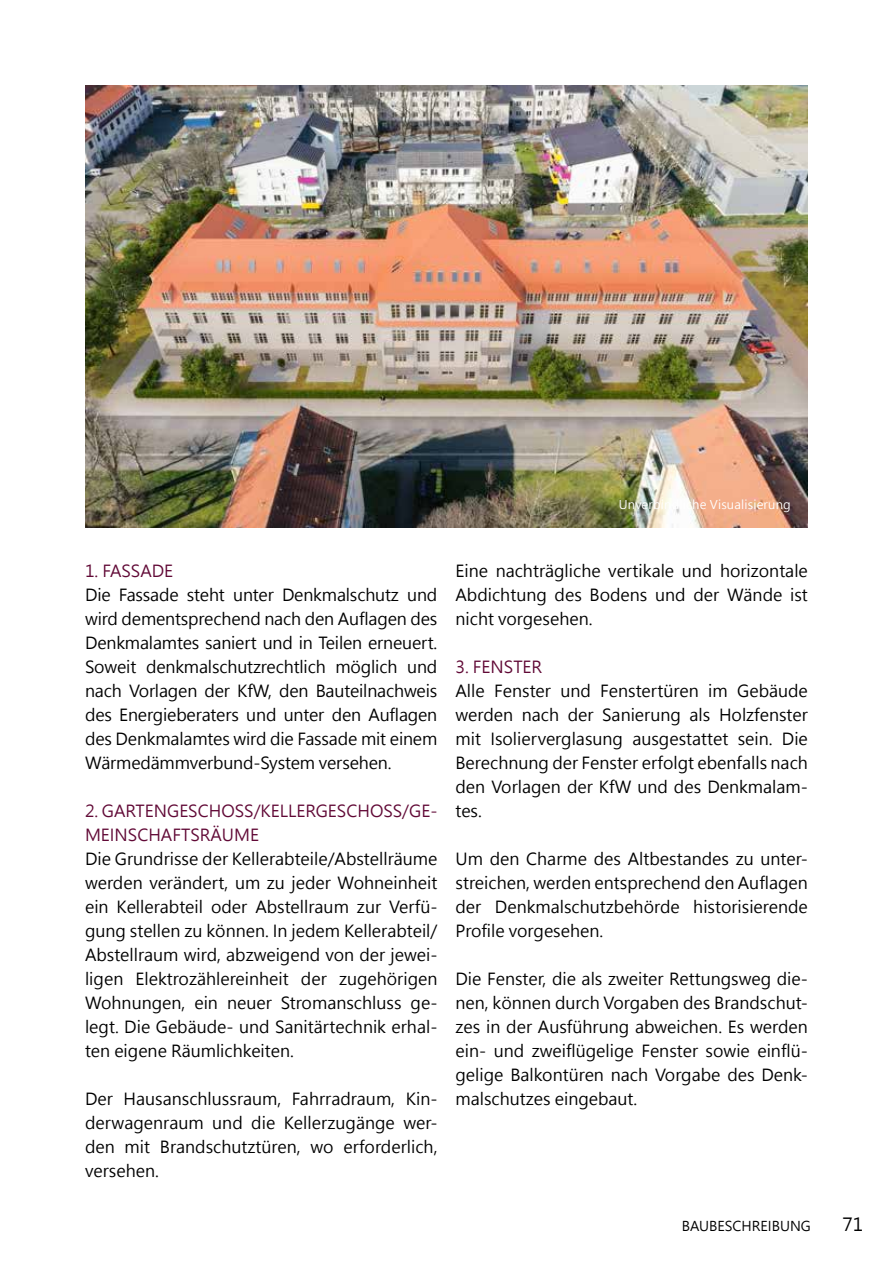
<style>
.page{position:relative;width:893px;height:1263px;background:#fff}
.page>*{position:absolute;margin:0;border:0;box-sizing:border-box;transform-origin:0 0}
.t1{font:18px "Microsoft Jheng Hei";color:#000}
.t2{font:16.5px/24px "Microsoft Jheng Hei";color:#000;text-align:justify}
.t3{font:16.5px/24px "Microsoft Jheng Hei";color:#610936}
.t4{font:13.5px "Microsoft Jheng Hei";color:#000}
.t5{font:12px "Microsoft Jheng Hei";letter-spacing:.015em;color:#fff}
</style>
<div class="page">
<img style="left:86px;top:85px;width:721px;height:442px">
<p class="t5" style="left:619px;top:497px;width:174px">Unverbindliche Visualisierung</p>
<p class="t3" style="left:85px;top:559px;width:90px">1. FASSADE</p>
<p class="t2" style="left:85px;top:583px;width:354px">Die Fassade steht unter Denkmalschutz und wird dementsprechend nach den Auflagen des Denkmalamtes saniert und in Teilen erneuert.<br>Soweit denkmalschutzrechtlich möglich und nach Vorlagen der KfW, den Bauteilnachweis des Energieberaters und unter den Auflagen des Denkmalamtes wird die Fassade mit einem Wärmedämmverbund-System versehen.</p>
<p class="t3" style="left:85px;top:799px;width:354px">2. GARTENGESCHOSS/KELLERGESCHOSS/GE-<br>MEINSCHAFTSRÄUME</p>
<p class="t2" style="left:85px;top:847px;width:354px">Die Grundrisse der Kellerabteile/Abstellräume werden verändert, um zu jeder Wohneinheit ein Kellerabteil oder Abstellraum zur Verfü&shy;gung stellen zu können. In jedem Kellerabteil/ Abstellraum wird, abzweigend von der jewei&shy;ligen Elektrozählereinheit der zugehörigen Wohnungen, ein neuer Stromanschluss ge&shy;legt. Die Gebäude- und Sanitärtechnik erhal&shy;ten eigene Räumlichkeiten.</p>
<p class="t2" style="left:85px;top:1087px;width:354px">Der Hausanschlussraum, Fahrradraum, Kin&shy;derwagenraum und die Kellerzugänge wer&shy;den mit Brandschutztüren, wo erforderlich, versehen.</p>
<p class="t2" style="left:455px;top:559px;width:354px">Eine nachträgliche vertikale und horizontale Abdichtung des Bodens und der Wände ist nicht vorgesehen.</p>
<p class="t3" style="left:455px;top:655px;width:88px">3. FENSTER</p>
<p class="t2" style="left:455px;top:679px;width:354px">Alle Fenster und Fenstertüren im Gebäude werden nach der Sanierung als Holzfenster mit Isolierverglasung ausgestattet sein. Die Berechnung der Fenster erfolgt ebenfalls nach den Vorlagen der KfW und des Denkmalam&shy;tes.</p>
<p class="t2" style="left:455px;top:847px;width:354px">Um den Charme des Altbestandes zu unter&shy;streichen, werden entsprechend den Auflagen der Denkmalschutzbehörde historisierende Profile vorgesehen.</p>
<p class="t2" style="left:455px;top:967px;width:354px">Die Fenster, die als zweiter Rettungsweg die&shy;nen, können durch Vorgaben des Brandschut&shy;zes in der Ausführung abweichen. Es werden ein- und zweiflügelige Fenster sowie einflü&shy;gelige Balkontüren nach Vorgabe des Denk&shy;malschutzes eingebaut.</p>
<p class="t4" style="left:682px;top:1217px;width:131px">BAUBESCHREIBUNG</p>
<p class="t1" style="left:842px;top:1213px;width:22px">71</p>
</div>
